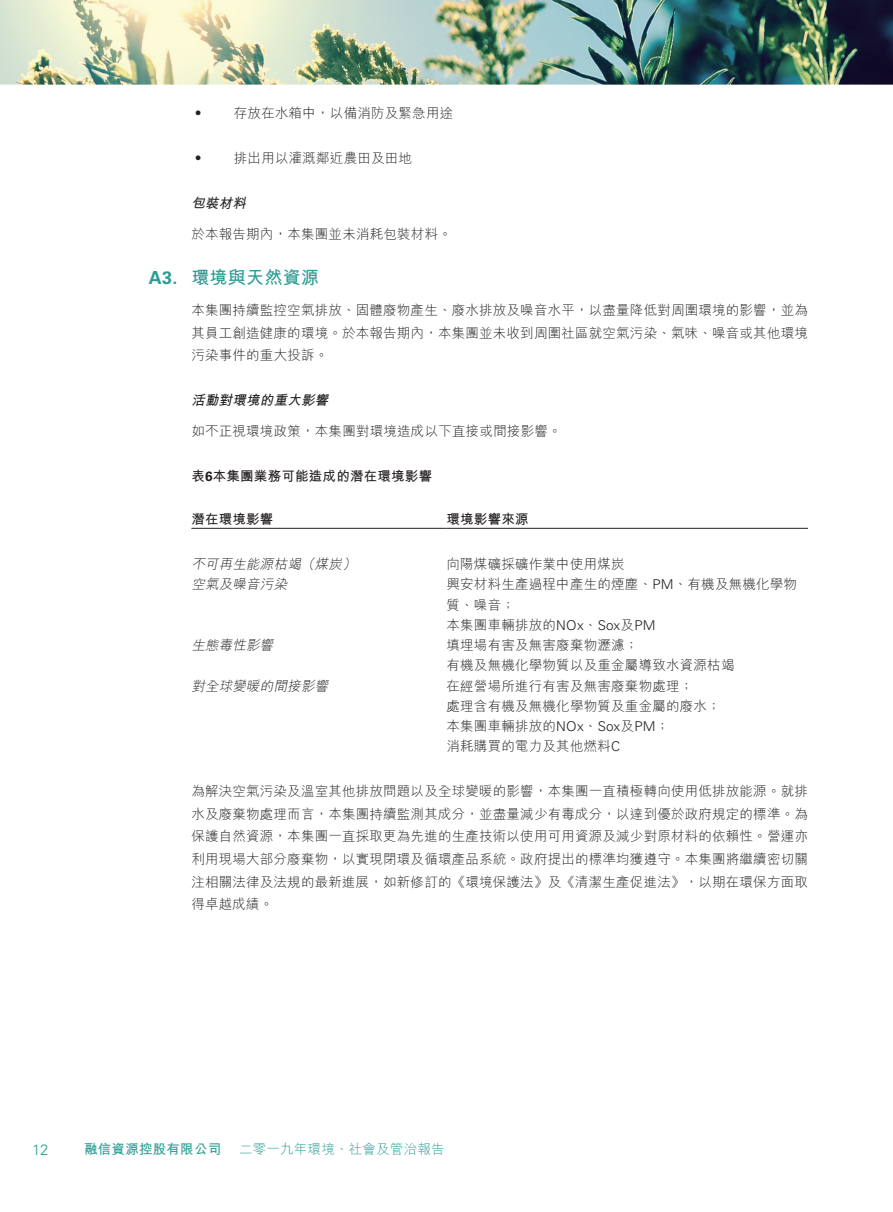
<style>
.page{position:relative;width:893px;height:1212px;background:#fff}
.page>*{position:absolute;margin:0;border:0;box-sizing:border-box;transform-origin:0 0}
.t1{font:18px "M Hei HK Bold E Ten B5 H";letter-spacing:.015em;color:#2b9c94}
.t2{font:300 15px "Univers LT Std";color:#2b9c94}
.t3{font:13.5px/22.5px "M Hei HK Light E Ten B5 H";letter-spacing:.015em;color:#231f20}
.t4{font:italic 13.5px "M Hei HK Light E Ten B5 H";color:#231f20}
.t5{font:13.5px "M Hei HK Bold E Ten B5 H";letter-spacing:.015em;color:#231f20}
.t6{font:13.5px "M Hei HK Light E Ten B5 H";letter-spacing:.015em;color:#2b9c94}
.t7{font:italic 13.5px "M Hei HK Bold E Ten B5 H";color:#231f20}
.t8{font:13.5px "M Hei HK Bold E Ten B5 H";letter-spacing:.015em;color:#2b9c94}
.s1{font-family:"Univers LT Std";font-weight:700}
.s2{font-family:"Univers LT Std";font-weight:300}
</style>
<div class="page">
<img style="left:0;top:0;width:893px;height:528px">
<hr style="left:191px;top:528px;width:255px;height:1px;background:#231f20">
<hr style="left:446px;top:528px;width:362px;height:1px;background:#231f20">
<p class="t3" style="left:191px;top:104px;width:15px">‧</p>
<p class="t3" style="left:234px;top:104px;width:221px">存放在水箱中，以備消防及緊急用途</p>
<p class="t3" style="left:191px;top:149px;width:15px">‧</p>
<p class="t3" style="left:234px;top:149px;width:180px">排出用以灌溉鄰近農田及田地</p>
<p class="t7" style="left:191px;top:198px;width:59px">包裝材料</p>
<p class="t3" style="left:191px;top:225px;width:262px">於本報告期內，本集團並未消耗包裝材料。</p>
<h1 class="t1" style="left:149px;top:271px;width:172px"><span class="s1">A3.</span> 環境與天然資源</h1>
<p class="t3" style="left:191px;top:301px;width:618px;text-align:justify">本集團持續監控空氣排放、固體廢物產生、廢水排放及噪音水平，以盡量降低對周圍環境的影響，並為其員工創造健康的環境。於本報告期內，本集團並未收到周圍社區就空氣污染、氣味、噪音或其他環境污染事件的重大投訴。</p>
<p class="t7" style="left:191px;top:395px;width:141px">活動對環境的重大影響</p>
<p class="t3" style="left:191px;top:422px;width:372px">如不正視環境政策，本集團對環境造成以下直接或間接影響。</p>
<p class="t5" style="left:191px;top:471px;width:242px">表<span class="s1">6</span>本集團業務可能造成的潛在環境影響</p>
<p class="t5" style="left:191px;top:514px;width:84px">潛在環境影響</p>
<p class="t5" style="left:446px;top:514px;width:84px">環境影響來源</p>
<p class="t4" style="left:191px;top:559px;width:168px">不可再生能源枯竭（煤炭）</p>
<p class="t3" style="left:446px;top:555px;width:180px">向陽煤礦採礦作業中使用煤炭</p>
<p class="t4" style="left:191px;top:579px;width:100px">空氣及噪音污染</p>
<p class="t3" style="left:446px;top:576px;width:352px;line-height:20.2px">興安材料生產過程中產生的煙塵、<span class="s2">PM</span>、有機及無機化學物質、噪音；<br>本集團車輛排放的<span class="s2">NOx</span>、<span class="s2">Sox</span>及<span class="s2">PM</span></p>
<p class="t4" style="left:191px;top:640px;width:86px">生態毒性影響</p>
<p class="t3" style="left:446px;top:637px;width:290px;line-height:20.2px">填埋場有害及無害廢棄物瀝濾；<br>有機及無機化學物質以及重金屬導致水資源枯竭</p>
<p class="t4" style="left:191px;top:680px;width:141px">對全球變暖的間接影響</p>
<p class="t3" style="left:446px;top:677px;width:276px;line-height:20.2px">在經營場所進行有害及無害廢棄物處理；<br>處理含有機及無機化學物質及重金屬的廢水；本集團車輛排放的<span class="s2">NOx</span>、<span class="s2">Sox</span>及<span class="s2">PM</span>；<br>消耗購買的電力及其他燃料<span class="s2">C</span></p>
<p class="t3" style="left:191px;top:782px;width:618px;text-align:justify">為解決空氣污染及溫室其他排放問題以及全球變暖的影響，本集團一直積極轉向使用低排放能源。就排水及廢棄物處理而言，本集團持續監測其成分，並盡量減少有毒成分，以達到優於政府規定的標準。為保護自然資源，本集團一直採取更為先進的生產技術以使用可用資源及減少對原材料的依賴性。營運亦利用現場大部分廢棄物，以實現閉環及循環產品系統。政府提出的標準均獲遵守。本集團將繼續密切關注相關法律及法規的最新進展，如新修訂的《環境保護法》及《清潔生產促進法》，以期在環保方面取得卓越成績。</p>
<p class="t2" style="left:32px;top:1143px;width:18px">12</p>
<p class="t8" style="left:84px;top:1144px;width:139px">融信資源控股有限公司</p>
<p class="t6" style="left:239px;top:1144px;width:207px">二零一九年環境、社會及管治報告</p>
</div>
